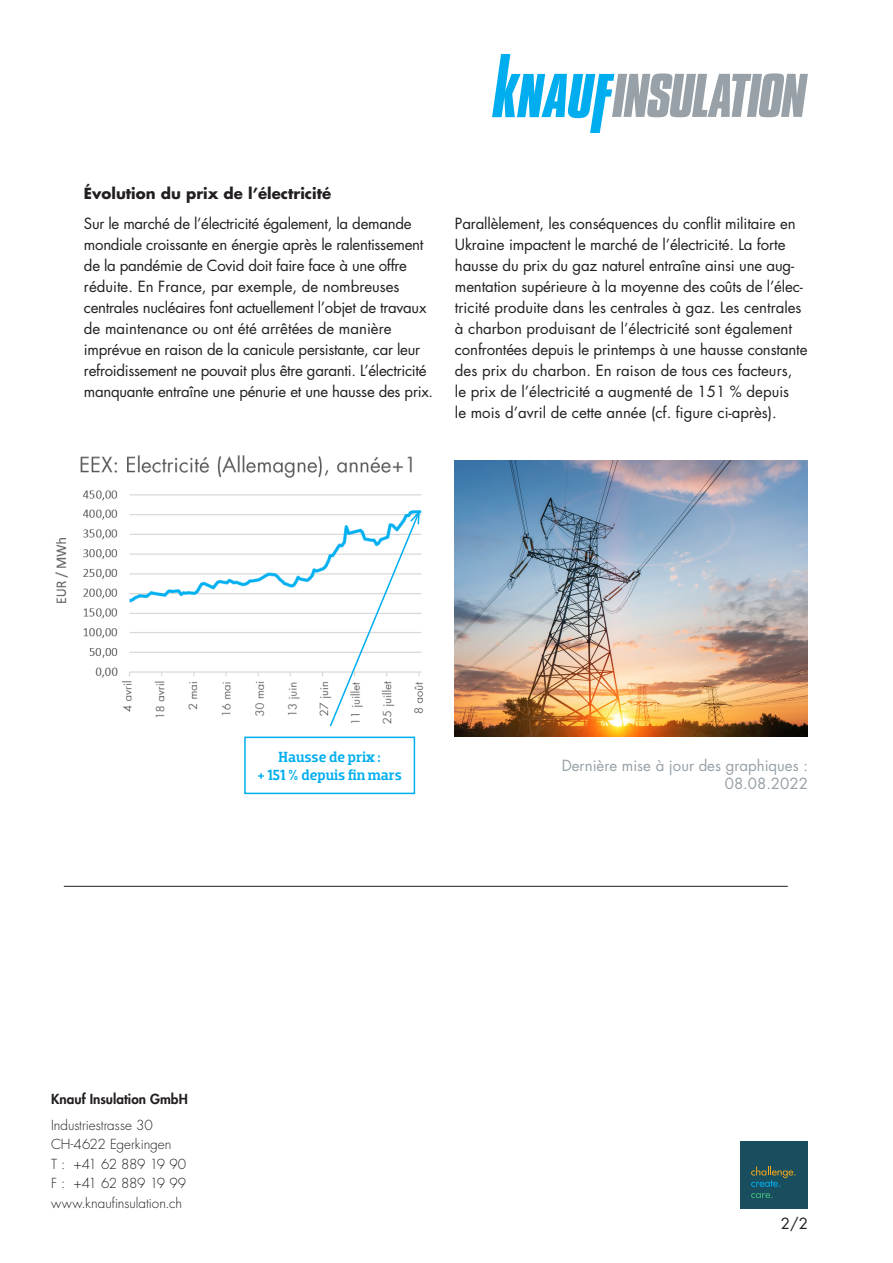
<style>
.page{position:relative;width:893px;height:1263px;background:#fff}
.page>*{position:absolute;margin:0;border:0;box-sizing:border-box;transform-origin:0 0}
.Fliesstext{font:15px/21px "Futura Std";letter-spacing:-.01em;color:#231f20}
.t1{font:15px/18px "Futura Std";color:#97a1a7;text-align:right}
.t2{font:500 15px/18px "Dobra Slab";color:#00aeef;text-align:center}
.Subline{font:700 15px "Futura Std";color:#231f20}
.Grundtext{font:300 13.5px "Futura Std";letter-spacing:-.005em;color:#231f20}
.Grundtext-2{font:300 13.5px/19.5px "Futura Std";letter-spacing:-.045em;color:#231f20}
.Untertitel2{font:800 13.5px "Futura Std";letter-spacing:.005em;color:#231f20}
</style>
<div class="page">
<svg style="left:492px;top:54px;width:316px;height:79px"></svg>
<img style="left:55px;top:455px;width:369px;height:263px">
<div style="left:244px;top:737px;width:171px;height:57px;border:2px solid #00aeef"></div>
<svg style="left:328px;top:508px;width:93px;height:219px"></svg>
<img style="left:455px;top:460px;width:353px;height:277px">
<hr style="left:64px;top:886px;width:724px;height:1px;background:#231f20">
<div style="left:740px;top:1141px;width:68px;height:68px;background:#184e5d"></div>
<svg style="left:751px;top:1166px;width:45px;height:21px"></svg>
<svg style="left:751px;top:1193px;width:21px;height:5px"></svg>
<p class="Subline" style="left:84px;top:184px;width:249px">Évolution du prix de l’électricité</p>
<p class="Fliesstext" style="left:84px;top:213px;width:351px">Sur le marché de l’électricité également, la demande mondiale croissante en énergie après le ralentissement de la pandémie de Covid doit faire face à une offre réduite. En France, par exemple, de nombreuses centrales nucléaires font actuellement l’objet de travaux de maintenance ou ont été arrêtées de manière imprévue en raison de la canicule persistante, car leur refroidissement ne pouvait plus être garanti. L’électricité manquante entraîne une pénurie et une hausse des prix.</p>
<p class="Fliesstext" style="left:455px;top:213px;width:354px">Parallèlement, les conséquences du conflit militaire en Ukraine impactent le marché de l’électricité. La forte hausse du prix du gaz naturel entraîne ainsi une aug&shy;mentation supérieure à la moyenne des coûts de l’élec&shy;tricité produite dans les centrales à gaz. Les centrales à charbon produisant de l’électricité sont également confrontées depuis le printemps à une hausse constante des prix du charbon. En raison de tous ces facteurs,<br>le prix de l’électricité a augmenté de 151 % depuis<br>le mois d’avril de cette année (cf. figure ci-après).</p>
<p class="t2" style="left:257px;top:748px;width:146px">Hausse de prix :<br>+ 151 % depuis fin mars</p>
<p class="Untertitel2" style="left:51px;top:1090px;width:138px">Knauf Insulation GmbH</p>
<p class="Grundtext" style="left:51px;top:1117px;width:103px">Industriestrasse 30</p>
<p class="Grundtext" style="left:51px;top:1136px;width:122px">CH-4622 Egerkingen</p>
<p class="Grundtext-2" style="left:51px;top:1155px;width:137px">T : +41 62 889 19 90<br>F : +41 62 889 19 99</p>
<p class="Grundtext" style="left:51px;top:1195px;width:133px">www.knaufinsulation.ch</p>
<p class="t1" style="left:562px;top:756px;width:248px">Dernière mise à jour des graphiques :<br>08.08.2022</p>
<p class="Fliesstext" style="left:781px;top:1213px;width:29px">2/2</p>
</div>
